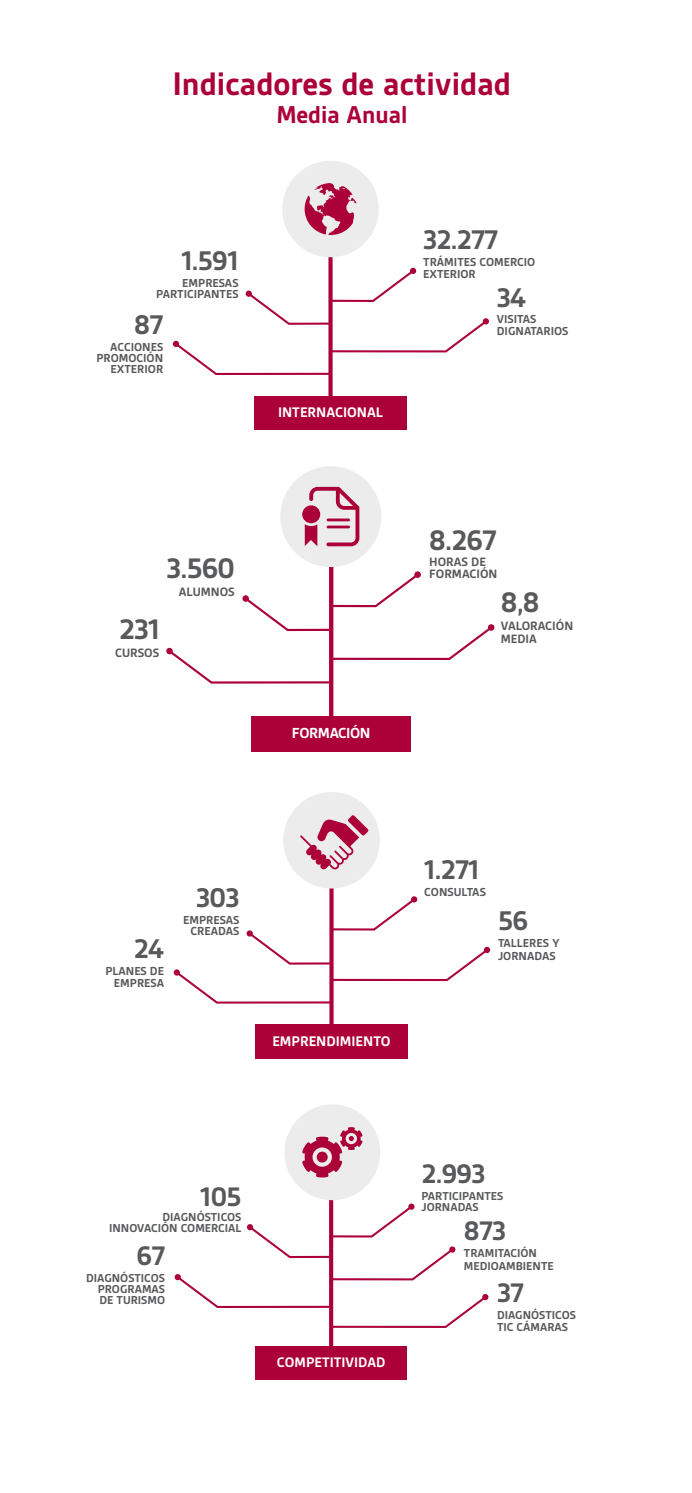
<style>
.page{position:relative;width:692px;height:1493px;background:#fff}
.page>*{position:absolute;margin:0;border:0;box-sizing:border-box;transform-origin:0 0}
.t1{font:700 35px "Gesta";color:#ac0038}
.t2{font:700 30.28px "Gesta";letter-spacing:-.025em;color:#58595b}
.t3{font:700 29.05px "Gesta";letter-spacing:-.025em;color:#58595b}
.t4{font:700 28.88px "Gesta";letter-spacing:-.025em;color:#58595b}
.t5{font:700 26.25px "Gesta";color:#ac0038}
.t6{font:700 15.58px "Gesta";letter-spacing:-.025em;color:#fff}
.t7{font:700 14.88px "Gesta";color:#fff}
.t8{font:700 12.95px/11.4px "Gesta";color:#58595b}
.t9{font:700 12.42px/12.4px "Gesta";color:#58595b}
</style>
<div class="page">
<svg style="left:329px;top:1329px;width:4px;height:17px"></svg>
<div style="left:255px;top:1346px;width:151px;height:34px;background:#ac0038"></div>
<svg style="left:175px;top:1105px;width:313px;height:224px"></svg>
<svg style="left:329px;top:1004px;width:4px;height:21px"></svg>
<div style="left:255px;top:1025px;width:152px;height:34px;background:#ac0038"></div>
<svg style="left:174px;top:792px;width:315px;height:212px"></svg>
<div style="left:251px;top:716px;width:160px;height:36px;background:#ac0038"></div>
<hr style="left:329px;top:542px;width:4px;height:196px;background:#ac0038">
<div style="left:487px;top:624px;width:7px;height:7px;background:#ac0038;border-radius:50%"></div>
<svg style="left:167px;top:466px;width:326px;height:219px"></svg>
<svg style="left:328px;top:262px;width:4px;height:134px"></svg>
<div style="left:254px;top:396px;width:152px;height:34px;background:#ac0038"></div>
<svg style="left:282px;top:161px;width:97px;height:101px"></svg>
<svg style="left:173px;top:268px;width:315px;height:108px"></svg>
<h1 class="t1" style="left:172px;top:64px;width:340px">Indicadores de actividad</h1>
<h3 class="t5" style="left:276px;top:100px;width:133px">Media Anual</h3>
<h3 class="t3" style="left:181px;top:244px;width:59px">1.591</h3>
<p class="t9" style="left:156px;top:277px;width:84px;line-height:10.8px;text-align:right">EMPRESAS<br>PARTICIPANTES</p>
<h3 class="t3" style="left:134px;top:308px;width:30px">87</h3>
<p class="t9" style="left:96px;top:342px;width:68px;line-height:10.8px;text-align:right">ACCIONES<br>PROMOCIÓN<br>EXTERIOR</p>
<p class="t7" style="left:278px;top:403px;width:106px">INTERNACIONAL</p>
<h3 class="t3" style="left:423px;top:223px;width:76px">32.277</h3>
<p class="t9" style="left:423px;top:255px;width:114px">TRÁMITES COMERCIO<br>EXTERIOR</p>
<h3 class="t3" style="left:496px;top:281px;width:31px">34</h3>
<p class="t9" style="left:496px;top:312px;width:73px">VISITAS<br>DIGNATARIOS</p>
<h2 class="t2" style="left:166px;top:551px;width:70px">3.560</h2>
<p class="t8" style="left:179px;top:586px;width:57px">ALUMNOS</p>
<h2 class="t2" style="left:119px;top:612px;width:42px">231</h2>
<p class="t8" style="left:115px;top:647px;width:45px">CURSOS</p>
<p class="t6" style="left:292px;top:724px;width:80px">FORMACIÓN</p>
<h2 class="t2" style="left:429px;top:523px;width:69px">8.267</h2>
<p class="t8" style="left:429px;top:556px;width:70px">HORAS DE<br>FORMACIÓN</p>
<h2 class="t2" style="left:500px;top:585px;width:40px">8,8</h2>
<p class="t8" style="left:500px;top:619px;width:74px;line-height:13px">VALORACIÓN<br>MEDIA</p>
<h3 class="t3" style="left:134px;top:932px;width:32px">24</h3>
<p class="t9" style="left:105px;top:964px;width:60px;text-align:right">PLANES DE<br>EMPRESA</p>
<h3 class="t3" style="left:196px;top:881px;width:45px">303</h3>
<p class="t9" style="left:183px;top:915px;width:58px;line-height:10.8px;text-align:right">EMPRESAS<br>CREADAS</p>
<p class="t7" style="left:272px;top:1033px;width:120px">EMPRENDIMIENTO</p>
<h3 class="t3" style="left:424px;top:853px;width:57px">1.271</h3>
<p class="t9" style="left:424px;top:885px;width:63px">CONSULTAS</p>
<h3 class="t3" style="left:497px;top:904px;width:32px">56</h3>
<p class="t9" style="left:497px;top:937px;width:63px">TALLERES Y<br>JORNADAS</p>
<h3 class="t4" style="left:200px;top:1180px;width:43px">105</h3>
<p class="t9" style="left:109px;top:1212px;width:134px;line-height:10.7px;text-align:right">DIAGNÓSTICOS<br>INNOVACIÓN COMERCIAL</p>
<h3 class="t4" style="left:136px;top:1239px;width:30px">67</h3>
<p class="t9" style="left:98px;top:1273px;width:69px;line-height:10.7px;text-align:justify;text-indent:-12px">DIAGNÓSTICOS PROGRAMAS DE TURISMO</p>
<p class="t7" style="left:277px;top:1354px;width:110px">COMPETITIVIDAD</p>
<h3 class="t4" style="left:421px;top:1157px;width:65px">2.993</h3>
<p class="t9" style="left:421px;top:1190px;width:83px;line-height:10.7px">PARTICIPANTES<br>JORNADAS</p>
<h3 class="t4" style="left:463px;top:1214px;width:43px">873</h3>
<p class="t9" style="left:463px;top:1247px;width:91px">TRAMITACIÓN<br>MEDIOAMBIENTE</p>
<h3 class="t4" style="left:496px;top:1276px;width:28px">37</h3>
<p class="t9" style="left:496px;top:1308px;width:80px">DIAGNÓSTICOS<br>TIC CÁMARAS</p>
</div>
